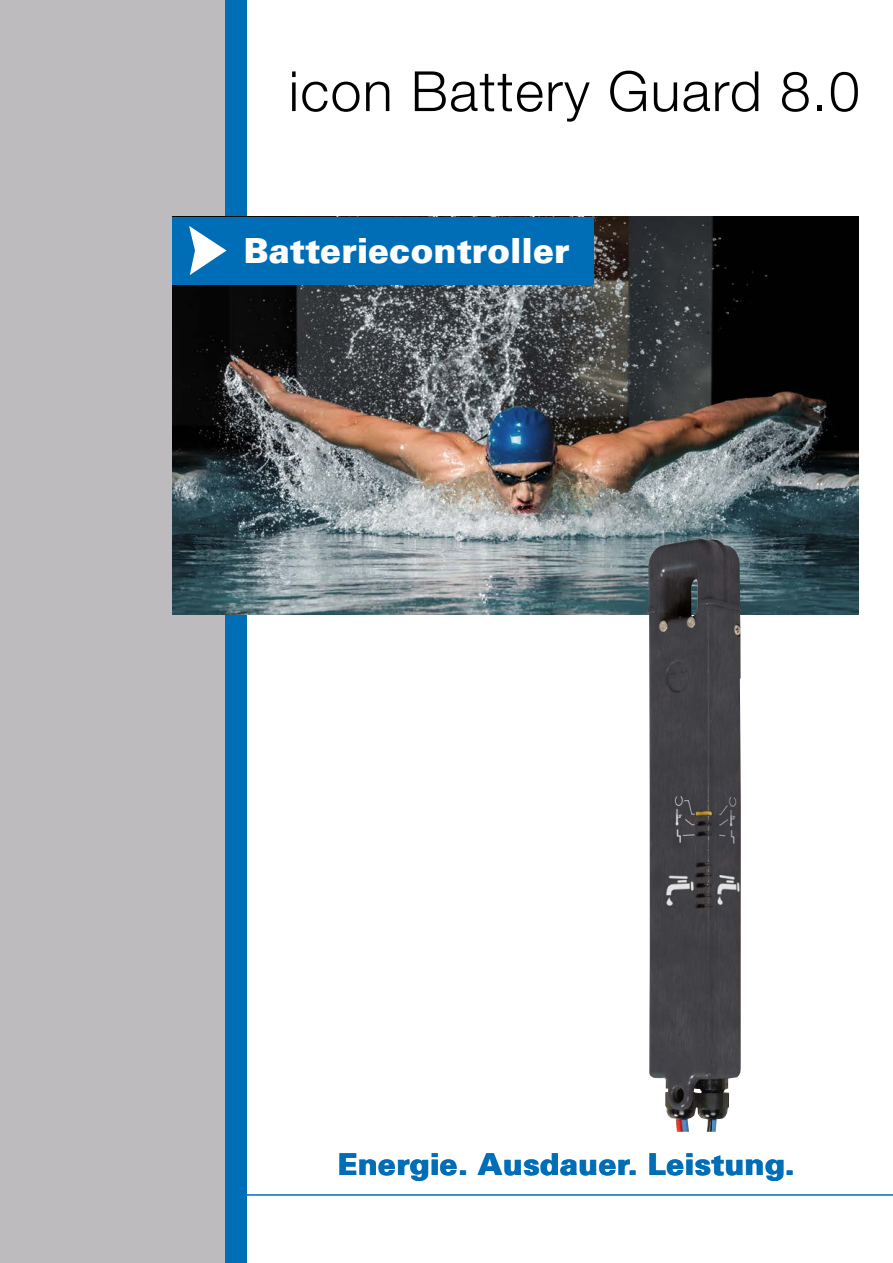
<style>
.page{position:relative;width:893px;height:1263px;background:#fff}
.page>*{position:absolute;margin:0;border:0;box-sizing:border-box;transform-origin:0 0}
.t1{font:300 55.5px "Helvetica Neue";letter-spacing:.025em;color:#000}
.t2{font:900 34.5px "Univers";color:#fff}
.t3{font:900 30px "Univers";color:#006db7}
</style>
<div class="page">
<hr style="left:0;top:1194px;width:893px;height:2px;background:#006db7">
<div style="left:0;top:0;width:225px;height:1263px;background:#bdbbbd"></div>
<div style="left:225px;top:0;width:22px;height:1263px;background:#006db7"></div>
<img style="left:172px;top:217px;width:686px;height:397px">
<img style="left:646px;top:539px;width:97px;height:593px">
<div style="left:172px;top:217px;width:421px;height:67px;background:#006db7"></div>
<svg style="left:189px;top:226px;width:38px;height:49px"></svg>
<h1 class="t1" style="left:289px;top:47px;width:573px">icon Battery Guard 8.0</h1>
<p class="t2" style="left:244px;top:228px;width:327px">Batteriecontroller</p>
<p class="t3" style="left:338px;top:1144px;width:458px">Energie. Ausdauer. Leistung.</p>
</div>
